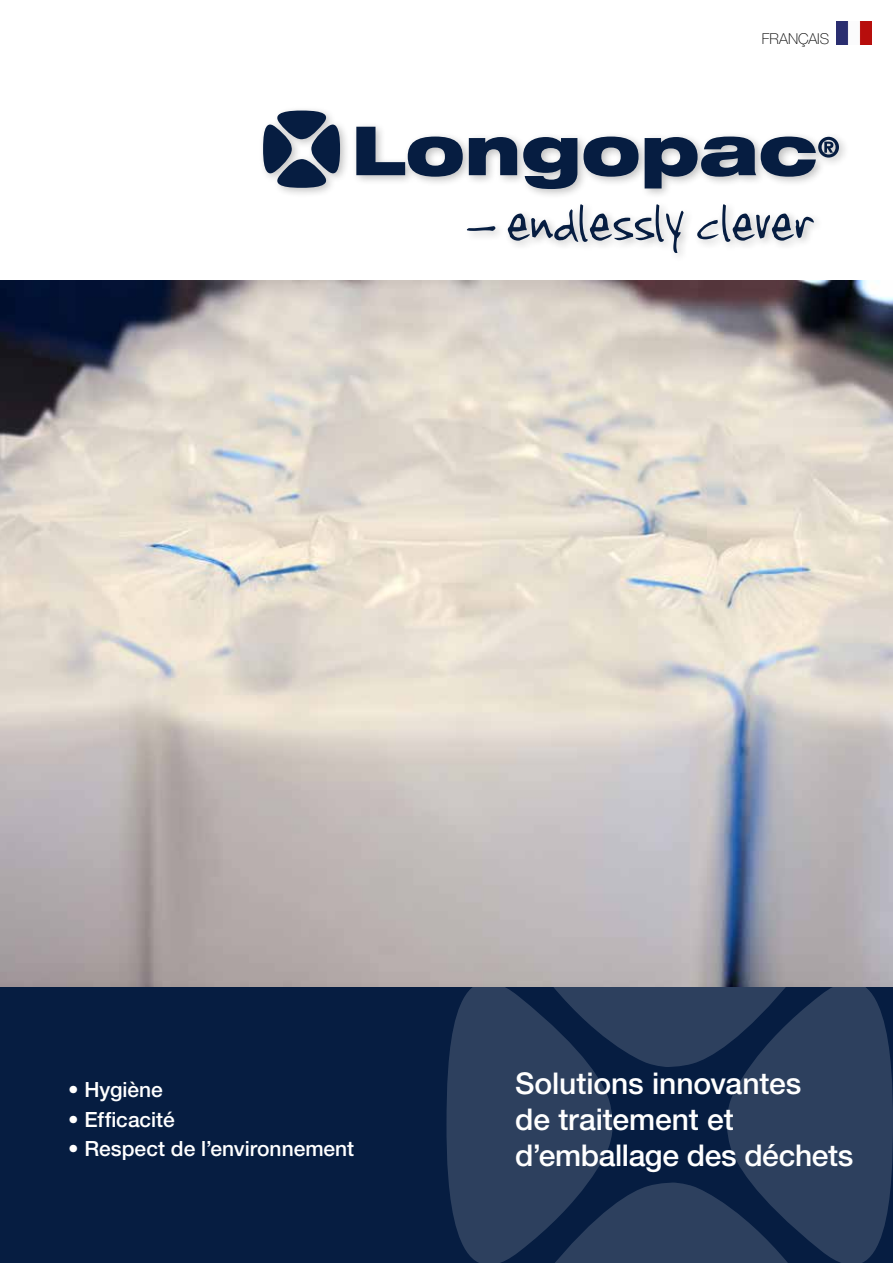
<style>
.page{position:relative;width:893px;height:1263px;background:#fff}
.page>*{position:absolute;margin:0;border:0;box-sizing:border-box;transform-origin:0 0}
.t1{font:500 30px/36px "Helvetica Neue LT Std";letter-spacing:-.005em;color:#fff}
.t2{font:500 21px "Helvetica Neue LT Std";color:#fff}
.t3{font:100 15px "Helvetica Neue LT Std";letter-spacing:-.005em;color:#000}
</style>
<div class="page">
<div style="left:0;top:986px;width:893px;height:277px;background:#061d41"></div>
<svg style="left:446px;top:986px;width:167px;height:277px;fill:#2d405e"></svg>
<svg style="left:726px;top:986px;width:167px;height:277px;fill:#2d405e"></svg>
<svg style="left:488px;top:1182px;width:363px;height:81px"></svg>
<svg style="left:490px;top:986px;width:363px;height:81px;fill:#2d405e"></svg>
<svg style="left:467px;top:204px;width:347px;height:49px"></svg>
<svg style="left:356px;top:127px;width:107px;height:50px"></svg>
<svg style="left:469px;top:137px;width:48px;height:38px"></svg>
<svg style="left:523px;top:137px;width:54px;height:52px"></svg>
<svg style="left:583px;top:137px;width:55px;height:40px"></svg>
<svg style="left:645px;top:137px;width:194px;height:51px"></svg>
<svg style="left:263px;top:111px;width:77px;height:77px"></svg>
<img style="left:0;top:281px;width:893px;height:705px">
<img style="left:836px;top:21px;width:36px;height:24px">
<p class="t3" style="left:762px;top:30px;width:69px">FRANÇAIS</p>
<p class="t2" style="left:68px;top:1077px;width:96px">• Hygiène</p>
<p class="t2" style="left:68px;top:1107px;width:108px">• Efficacité</p>
<p class="t2" style="left:68px;top:1136px;width:288px">• Respect de l’environnement</p>
<p class="t1" style="left:515px;top:1065px;width:340px">Solutions innovantes<br>de traitement et d’emballage des déchets</p>
</div>
